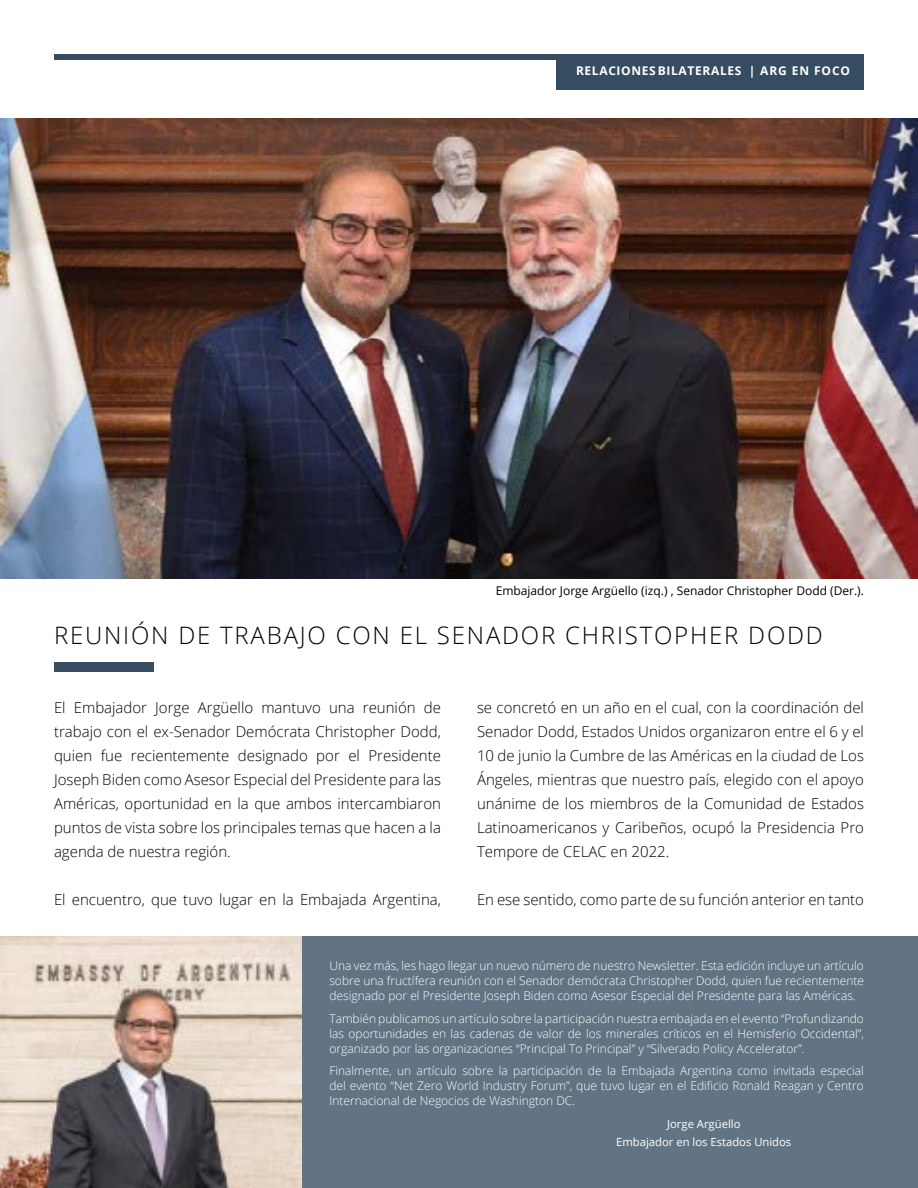
<style>
.page{position:relative;width:918px;height:1188px;background:#fff}
.page>*{position:absolute;margin:0;border:0;box-sizing:border-box;transform-origin:0 0}
.t1{font:300 24px "Open Sans";letter-spacing:.075em;color:#000}
.t2{font:300 15px/24px "Open Sans";color:#000;text-align:justify}
.t3{font:300 12px/15px "Open Sans";color:#fff;text-align:justify}
.t4{font:12px "Open Sans";color:#000}
.t5{font:700 12px "Open Sans";letter-spacing:.055em;color:#fff}
.t6{font:700 12px "Open Sans";letter-spacing:.075em;color:#fff}
.t7{font:11.25px/18px "Open Sans";color:#fff;text-align:center}
</style>
<div class="page">
<div style="left:54px;top:54px;width:810px;height:5px;background:#364d61"></div>
<div style="left:556px;top:54px;width:308px;height:36px;background:#364d61"></div>
<img style="left:0;top:118px;width:918px;height:461px">
<div style="left:54px;top:662px;width:100px;height:10px;background:#364d61"></div>
<div style="left:54px;top:936px;width:864px;height:252px;background:#627484"></div>
<img style="left:0;top:936px;width:302px;height:252px">
<p class="t5" style="left:576px;top:62px;width:55px">RELACIONE</p>
<p class="t5" style="left:649px;top:62px;width:55px">S BILATERA</p>
<p class="t6" style="left:720px;top:62px;width:132px">LES | ARG EN FOCO</p>
<p class="t4" style="left:496px;top:582px;width:370px">Embajador Jorge Argüello (izq.) , Senador Christopher Dodd (Der.).</p>
<h1 class="t1" style="left:54px;top:619px;width:770px">REUNIÓN DE TRABAJO CON EL SENADOR CHRISTOPHER DODD</h1>
<p class="t2" style="left:54px;top:696px;width:389px">El Embajador Jorge Argüello mantuvo una reunión de trabajo con el ex-Senador Demócrata Christopher Dodd, quien fue recientemente designado por el Presidente Joseph Biden como Asesor Especial del Presidente para las Américas, oportunidad en la que ambos intercambiaron puntos de vista sobre los principales temas que hacen a la agenda de nuestra región.</p>
<p class="t2" style="left:54px;top:888px;width:389px">El encuentro, que tuvo lugar en la Embajada Argentina,</p>
<p class="t2" style="left:477px;top:696px;width:389px">se concretó en un año en el cual, con la coordinación del Senador Dodd, Estados Unidos organizaron entre el 6 y el 10 de junio la Cumbre de las Américas en la ciudad de Los Ángeles, mientras que nuestro país, elegido con el apoyo unánime de los miembros de la Comunidad de Estados Latinoamericanos y Caribeños, ocupó la Presidencia Pro Tempore de CELAC en 2022.</p>
<p class="t2" style="left:477px;top:888px;width:389px">En ese sentido, como parte de su función anterior en tanto</p>
<p class="t3" style="left:329px;top:958px;width:536px">Una vez más, les hago llegar un nuevo número de nuestro Newsletter. Esta edición incluye un artículo sobre una fructífera reunión con el Senador demócrata Christopher Dodd, quien fue recientemente designado por el Presidente Joseph Biden como Asesor Especial del Presidente para las Américas.</p>
<p class="t3" style="left:329px;top:1011px;width:536px">También publicamos un artículo sobre la participación nuestra embajada en el evento “Profundizando las oportunidades en las cadenas de valor de los minerales críticos en el Hemisferio Occidental”, organizado por las organizaciones “Principal To Principal” y “Silverado Policy Accelerator”.</p>
<p class="t3" style="left:329px;top:1063px;width:536px">Finalmente, un artículo sobre la participación de la Embajada Argentina como invitada especial del evento “Net Zero World Industry Forum”, que tuvo lugar en el Edificio Ronald Reagan y Centro Internacional de Negocios de Washington DC.</p>
<p class="t7" style="left:616px;top:1114px;width:177px">Jorge Argüello<br>Embajador en los Estados Unidos</p>
</div>
